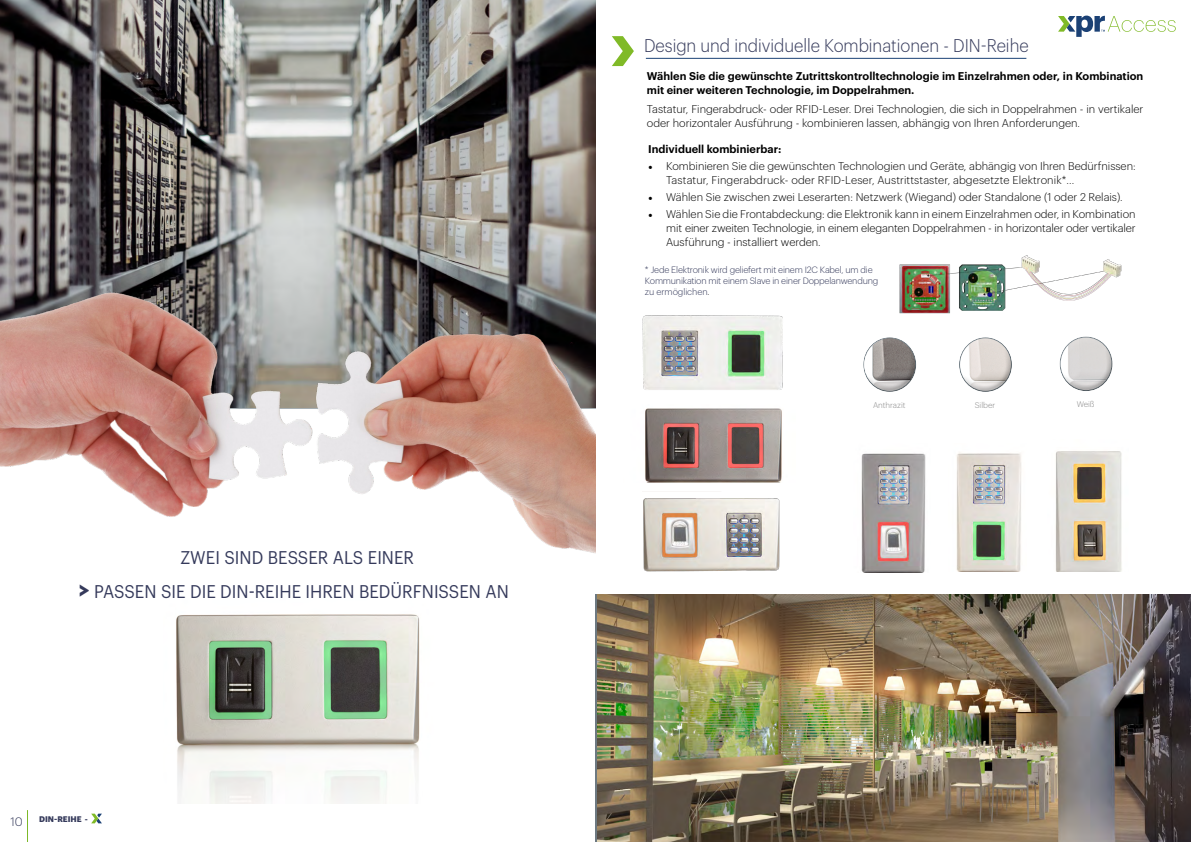
<style>
.page{position:relative;width:1191px;height:842px;background:#fff}
.page>*{position:absolute;margin:0;border:0;box-sizing:border-box;transform-origin:0 0}
.t1{font:18px/33.7px "Graphik";color:#353a5b;text-align:center;scale:.93 1}
.t2{font:300 18px "Graphik";color:#353a5b;scale:.93 1}
.t3{font:300 12px "Graphik";color:#353a5b}
.t4{font:300 11px/14px "Graphik";color:#000}
.t5{font:600 11px/14px "Graphik";color:#000}
.t6{font:300 9px/10.8px "Graphik";letter-spacing:-.02em;color:#353a5b}
.t7{font:300 8px "Graphik";color:#878787}
.t8{font:700 8px "Graphik";color:#353a5b}
.s1{font-weight:700;font-size:23px}
.s2{font-family:"Minion Pro";font-weight:400;font-size:12px}
.s3{color:#000}
</style>
<div class="page">
<svg style="left:91px;top:814px;width:11px;height:9px"></svg>
<hr style="left:27px;top:810px;width:1px;height:32px;background:#7db928">
<svg style="left:1058px;top:16px;width:117px;height:21px"></svg>
<svg style="left:612px;top:36px;width:22px;height:30px"></svg>
<hr style="left:646px;top:58px;width:380px;height:1px;background:#1b4175">
<img style="left:1055px;top:451px;width:67px;height:120px">
<img style="left:643px;top:498px;width:137px;height:74px">
<img style="left:956px;top:452px;width:66px;height:119px">
<img style="left:642px;top:315px;width:141px;height:75px">
<img style="left:645px;top:408px;width:137px;height:74px">
<img style="left:861px;top:453px;width:65px;height:119px">
<div style="left:951px;top:330px;width:62px;height:52px;background:#fff;opacity:.13"></div>
<div style="left:957px;top:346px;width:62px;height:46px;background:#000;opacity:.24"></div>
<div style="left:856px;top:330px;width:61px;height:52px;background:#fff;opacity:.13"></div>
<div style="left:861px;top:346px;width:62px;height:46px;background:#000;opacity:.24"></div>
<div style="left:1052px;top:329px;width:61px;height:52px;background:#fff;opacity:.13"></div>
<div style="left:1057px;top:345px;width:63px;height:46px;background:#000;opacity:.24"></div>
<img style="left:176px;top:614px;width:244px;height:190px">
<img style="left:899px;top:255px;width:223px;height:59px">
<img style="left:597px;top:594px;width:594px;height:248px">
<img style="left:0;top:0;width:595px;height:214px">
<img style="left:0;top:214px;width:595px;height:339px">
<h1 class="t1" style="left:79px;top:539px;width:464px">ZWEI SIND BESSER ALS EINER<br><span class="s1">&gt;</span> PASSEN SIE DIE DIN-REIHE IHREN BEDÜRFNISSEN AN</h1>
<p class="t3" style="left:11px;top:813px;width:14px">10</p>
<p class="t8" style="left:39px;top:813px;width:50px">DIN-REIHE -</p>
<h1 class="t2" style="left:644px;top:32px;width:415px">Design und individuelle Kombinationen - DIN-Reihe</h1>
<p class="t5" style="left:647px;top:68px;width:498px">Wählen Sie die gewünschte Zutrittskontrolltechnologie im Einzelrahmen oder, in Kombination mit einer weiteren Technologie, im Doppelrahmen.</p>
<p class="t4" style="left:647px;top:102px;width:498px">Tastatur, Fingerabdruck- oder RFID-Leser. Drei Technologien, die sich in Doppelrahmen - in vertikaler oder horizontaler Ausführung - kombinieren lassen, abhängig von Ihren Anforderungen.</p>
<p class="t5" style="left:648px;top:141px;width:135px">Individuell kombinierbar:</p>
<p class="t4" style="left:666px;top:158px;width:471px;text-indent:-18px"><span class="s2">•</span> Kombinieren Sie die gewünschten Technologien und Geräte, abhängig von Ihren Bedürfnissen:<br>Tastatur, Fingerabdruck- oder RFID-Leser, Austrittstaster, abgesetzte Elektronik*...</p>
<p class="t4" style="left:648px;top:189px;width:476px"><span class="s2">•</span> Wählen Sie zwischen zwei Leserarten: Netzwerk (Wiegand) oder Standalone (1 oder 2 Relais).</p>
<p class="t4" style="left:666px;top:206px;width:471px;text-align:justify;text-indent:-18px"><span class="s2">•</span> Wählen Sie die Frontabdeckung: die Elektronik kann in einem Einzelrahmen oder, in Kombination mit einer zweiten Technologie, in einem eleganten Doppelrahmen - in horizontaler oder vertikaler Ausführung - installiert werden.</p>
<p class="t6" style="left:645px;top:264px;width:235px">* Jede Elektronik wird geliefert mit einem I2C Kabel, um die<br>Kommunikation mit einem Slave in einer Doppelanwendung zu ermöglichen<span class="s3">.</span></p>
<p class="t7" style="left:873px;top:399px;width:34px">Anthrazit</p>
<p class="t7" style="left:974px;top:399px;width:22px">Silber</p>
<p class="t7" style="left:1076px;top:398px;width:19px">Weiß</p>
</div>
